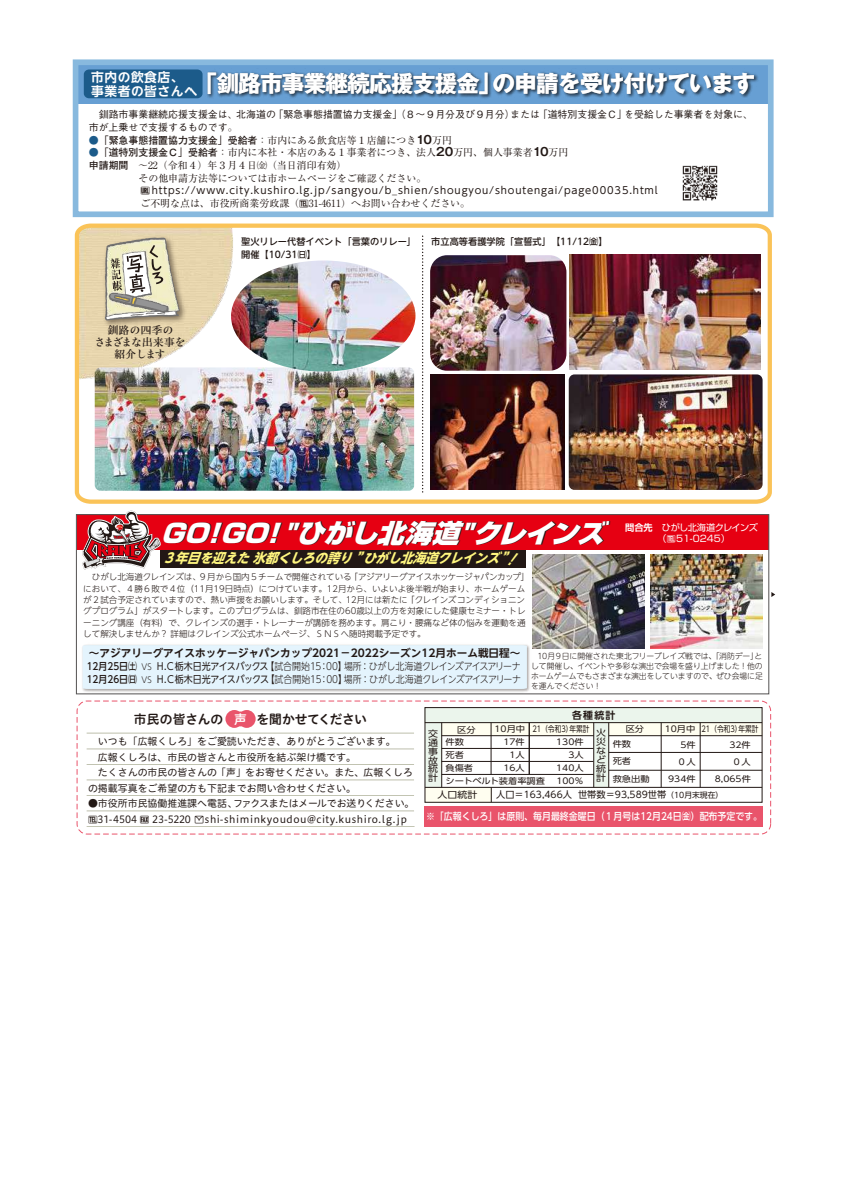
<style>
.page{position:relative;width:842px;height:1191px;background:#fff}
.page>*{position:absolute;margin:0;border:0;box-sizing:border-box;transform-origin:0 0}
.t1{font:italic 900 25.7px "Shin Go Pro";color:#fff;scale:1.05 1}
.t2{font:700 22.7px "Gothic MB101 Pro";letter-spacing:-.035em;color:#fff}
.t3{font:italic 700 13.3px "UD Shin Go NT Pro";color:#fff67f;scale:.93 1}
.t4{font:12.8px "Hiragino UD Sans R Std N W6";letter-spacing:-.005em;color:#221815}
.t5{font:700 12.8px/13.5px "UD Shin Go NT Pro De";letter-spacing:.04em;color:#fff}
.t6{font:700 10.6px "UD Shin Go NT Pro De";color:#221815}
.t7{font:700 10.6px/12px "Ro H Min Sink Std";letter-spacing:.04em;color:#221815;text-align:center}
.t8{font:9.9px/15.6px "Hiragino UD Sans R Std N W4";color:#221815}
.t9{font:9.9px "Ryumin Pro";color:#221815}
.t10{font:300 9.9px/13.5px "UD Shin Go NT Pro";color:#221815;scale:.9 1}
.t11{font:500 9.9px/12.8px "Gothic BBB Pro";color:#221815}
.t12{font:9.9px "UD Shin Go NT Pro";letter-spacing:.09em;color:#221815}
.t13{font:500 9.9px "UD Shin Go Pro";color:#fff;scale:.9 1}
.t14{font:700 9.9px "UD Shin Go Pro De";color:#221815}
.t15{font:500 9.2px/12.8px "UD Shin M Go Pro";color:#221815}
.t16{font:9.2px "UD Shin Go Pro";color:#221815}
.t17{font:9.2px "Shin Go Pro";letter-spacing:-.06em;color:#fff}
.t18{font:9.2px "Shin Go Pro";letter-spacing:-.04em;color:#fff}
.t19{font:8.9px/8.9px "UD Shin Go Pro";color:#221815;text-align:justify;scale:1.11 1}
.t20{font:300 8.5px/11.3px "UD Shin Go NT Pro";color:#221815}
.t21{font:8.3px/13px "UD Shin Go Pro";color:#221815;scale:1.11 1}
.t22{font:300 7.8px/9.9px "UD Shin M Go Pro";color:#221815;text-align:justify}
.s1{font-family:"Ryumin Pro";font-weight:400}
.s2{color:#1c5b8a}
.s3{font-family:"Futo Go B101 Pro";font-weight:700}
.s4{font-family:"Gothic MB101 Pro De";font-weight:700;font-size:11.3px}
.s5{font-family:"Cooohooo b"}
.s6{color:#221815}
.s7{font-family:"Shin Go Pro De";font-weight:700}
.s8{font-weight:500}
.s9{font-size:8.5px}
.s10{font-weight:400}
.s11{color:#fff}
.s12{font-size:7.8px}
</style>
<div class="page">
<div style="left:77px;top:514px;width:692px;height:36px;background:#e60012"></div>
<div style="left:77px;top:63px;width:694px;height:40px;background:#679fd3"></div>
<img style="left:80px;top:644px;width:452px;height:50px">
<div style="left:83px;top:645px;width:444px;height:44px;background:#e4f4fd"></div>
<svg style="left:74px;top:223px;width:698px;height:281px"></svg>
<div style="left:425px;top:720px;width:337px;height:15px;background:#fffef0"></div>
<div style="left:425px;top:787px;width:66px;height:15px;background:#fffef0"></div>
<div style="left:425px;top:723px;width:17px;height:64px;background:#ebf5ec"></div>
<div style="left:594px;top:723px;width:15px;height:64px;background:#ebf5ec"></div>
<div style="left:425px;top:707px;width:337px;height:15px;background:#ebf5ec"></div>
<hr style="left:609px;top:752px;width:153px;height:1px;background:#221815">
<hr style="left:609px;top:770px;width:153px;height:1px;background:#221815">
<hr style="left:491px;top:722px;width:1px;height:52px;background:#221815">
<hr style="left:425px;top:722px;width:337px;height:1px;background:#221815">
<hr style="left:425px;top:787px;width:337px;height:1px;background:#221815">
<hr style="left:609px;top:735px;width:153px;height:1px;background:#221815">
<svg style="left:491px;top:787px;width:1px;height:13px"></svg>
<hr style="left:442px;top:735px;width:152px;height:1px;background:#221815">
<hr style="left:442px;top:748px;width:151px;height:1px;background:#221815">
<hr style="left:442px;top:761px;width:151px;height:1px;background:#221815">
<hr style="left:442px;top:774px;width:152px;height:1px;background:#221815">
<hr style="left:441px;top:722px;width:1px;height:65px;background:#221815">
<hr style="left:593px;top:722px;width:1px;height:65px;background:#221815">
<hr style="left:608px;top:722px;width:1px;height:65px;background:#221815">
<hr style="left:661px;top:722px;width:1px;height:65px;background:#221815">
<hr style="left:529px;top:722px;width:1px;height:52px;background:#221815">
<hr style="left:700px;top:722px;width:1px;height:65px;background:#221815">
<div style="left:425px;top:707px;width:337px;height:95px;border:1px solid #221815"></div>
<div style="left:424px;top:806px;width:339px;height:21px;background:#e9546b"></div>
<div style="left:77px;top:700px;width:694px;height:134px;border:1px dashed #e9546b;border-radius:10px"></div>
<div style="left:73px;top:59px;width:701px;height:158px;border:6px solid #88b9de"></div>
<div style="left:84px;top:69px;width:119px;height:29px;background:#1c5b8a;border-radius:5px"></div>
<img style="left:533px;top:554px;width:112px;height:94px">
<img style="left:650px;top:554px;width:112px;height:94px">
<hr style="left:87px;top:764px;width:327px;height:1px;background:#bdbfac">
<hr style="left:87px;top:749px;width:327px;height:1px;background:#bdbfac">
<hr style="left:87px;top:733px;width:327px;height:1px;background:#bdbfac">
<hr style="left:87px;top:779px;width:327px;height:1px;background:#bdbfac">
<hr style="left:87px;top:795px;width:327px;height:1px;background:#bdbfac">
<hr style="left:87px;top:810px;width:327px;height:1px;background:#bdbfac">
<hr style="left:87px;top:826px;width:328px;height:1px;background:#bdbfac">
<img style="left:570px;top:255px;width:191px;height:114px">
<img style="left:430px;top:375px;width:135px;height:114px">
<img style="left:569px;top:374px;width:193px;height:116px">
<img style="left:430px;top:255px;width:136px;height:116px">
<img style="left:95px;top:367px;width:319px;height:124px">
<img style="left:231px;top:260px;width:185px;height:112px">
<div style="left:160px;top:550px;width:365px;height:17px;background:#221815"></div>
<svg style="left:82px;top:511px;width:79px;height:58px"></svg>
<img style="left:73px;top:203px;width:141px;height:148px">
<svg style="left:105px;top:237px;width:75px;height:84px;background:#c6c1aa"></svg>
<svg style="left:422px;top:236px;width:1px;height:259px"></svg>
<svg style="left:225px;top:710px;width:31px;height:18px"></svg>
<img style="left:192px;top:69px;width:566px;height:30px">
<img style="left:682px;top:165px;width:36px;height:36px">
<svg style="left:771px;top:592px;width:4px;height:5px"></svg>
<h3 class="t5" style="left:91px;top:70px;width:107px">市内の飲食店、事業者の皆さんへ</h3>
<h2 class="t2" style="left:195px;top:64px;width:562px">「釧路市事業継続応援支援金」の申請を受け付けています</h2>
<p class="t11" style="left:89px;top:107px;width:666px;text-indent:10px">釧路市事業継続応援支援金は、北海道の「緊急事態措置協力支援金」（８～９月分及び９月分）または「道特別支援金Ｃ」を受給した事業者を対象に、市が上乗せで支援するものです<span class="s1">。</span></p>
<p class="t9" style="left:89px;top:132px;width:365px"><span class="s2">●</span><span class="s3">「緊急事態措置協力支援金」受給者</span>：市内にある飲食店等１店舗につき<span class="s4">10</span>万円</p>
<p class="t9" style="left:89px;top:145px;width:481px"><span class="s2">●</span><span class="s3">「道特別支援金Ｃ」受給者</span>：市内に本社・本店のある１事業者につき、法人<span class="s4">20</span>万円、個人事業者<span class="s4">10</span>万円</p>
<p class="t9" style="left:89px;top:158px;width:259px"><span class="s3">申請期間</span> ～22（令和４）年３月４日㈮（当日消印有効）</p>
<p class="t9" style="left:99px;top:170px;width:329px">　　　　その他申請方法等については市ホームページをご確認ください。</p>
<p class="t12" style="left:140px;top:182px;width:519px"><span class="s5">N</span>https://www.city.kushiro.lg.jp/sangyou/b_shien/shougyou/shoutengai/page00035.html</p>
<p class="t9" style="left:140px;top:195px;width:331px">ご不明な点は、市役所商業労政課（<span class="s5">M</span>31-4611）へお問い合わせください。</p>
<p class="t7" style="left:95px;top:324px;width:92px">釧路の四季の<br>さまざまな出来事を紹介します</p>
<p class="t15" style="left:241px;top:235px;width:177px">聖火リレー代替イベント「言葉のリレー」開催【10/31㈰】</p>
<p class="t15" style="left:431px;top:235px;width:178px">市立高等看護学院「宣誓式」【11/12㈮】</p>
<h1 class="t1" style="left:160px;top:512px;width:434px">GO!GO!<span class="s6">"ひがし北海道</span>"クレインズ</h1>
<h3 class="t3" style="left:162px;top:547px;width:387px">３年目を迎えた氷都くしろの誇り”ひがし北海道クレインズ”</h3>
<p class="t20" style="left:83px;top:571px;width:448px">　ひがし北海道クレインズは、９月から国内５チームで開催されている「アジアリーグアイスホッケージャパンカップ」において、４勝６敗で４位（11月19日時点）につけています。12月から、いよいよ後半戦が始まり、ホームゲームが２試合予定されていますので、熱い声援をお願いします。そして、12月には新たに「クレインズコンディショニングプログラム」がスタートします。このプログラムは、釧路市在住の60歳以上の方を対象にした健康セミナー・トレーニング講座（有料）で、クレインズの選手・トレーナーが講師を務めます。肩こり・腰痛など体の悩みを運動を通して解決しませんか？詳細はクレインズ公式ホームページ、ＳＮＳへ随時掲載予定です。</p>
<p class="t17" style="left:625px;top:520px;width:134px"><span class="s7">問合先</span> ひがし北海道クレインズ</p>
<p class="t18" style="left:625px;top:531px;width:106px">　　　　（<span class="s5">M</span>51-0245）</p>
<p class="t6" style="left:89px;top:644px;width:433px">～アジアリーグアイスホッケージャパンカップ2021－2022シーズン12月ホーム戦日程～</p>
<p class="t10" style="left:87px;top:659px;width:484px"><span class="s8">12月25日㈯</span> <span class="s9">VS</span> <span class="s10">Ｈ.Ｃ栃木日光アイスバックス</span>【試合開始15：00】場所：ひがし北海道クレインズアイスアリーナ<br><span class="s8">12月26日㈰</span> <span class="s9">VS</span> <span class="s10">Ｈ.Ｃ栃木日光アイスバックス</span>【試合開始15：00】場所：ひがし北海道クレインズアイスアリーナ</p>
<p class="t22" style="left:531px;top:650px;width:233px;text-indent:6px">10月９日に開催された東北フリーブレイズ戦では、「消防デー」として開催し、イベントや多彩な演出で会場を盛り上げました！他のホームゲームでもさまざまな演出をしていますので、ぜひ会場に足を運んでください！</p>
<h3 class="t4" style="left:134px;top:709px;width:235px">市民の皆さんの <span class="s11">声</span> を聞かせてください</h3>
<p class="t8" style="left:88px;top:733px;width:327px">　いつも「広報くしろ」をご愛読いただき、ありがとうございます。<br>　広報くしろは、市民の皆さんと市役所を結ぶ架け橋です。<br>　たくさんの市民の皆さんの「声」をお寄せください。また、広報くしろの掲載写真をご希望の方も下記までお問い合わせください。</p>
<p class="t8" style="left:88px;top:795px;width:328px">●市役所市民協働推進課へ電話、ファクスまたはメールでお送りください。<br><span class="s5">M</span>31-4504 <span class="s5">O</span> 23-5220 <span class="s5">P</span>shi-shiminkyoudou@city.kushiro.lg.jp</p>
<p class="t14" style="left:572px;top:707px;width:45px">各種統計</p>
<p class="t21" style="left:494px;top:722px;width:87px">10月中 21（令和3）年累計</p>
<p class="t21" style="left:626px;top:722px;width:18px">区分</p>
<p class="t21" style="left:665px;top:722px;width:86px">10月中 21（令和3）年累計</p>
<p class="t21" style="left:445px;top:722px;width:91px;text-indent:12px">区分<br>件数<br>死者<br>負傷者<br>シートベルト装着率調査</p>
<p class="t19" style="left:428px;top:728px;width:10px">交通事故統計</p>
<p class="t19" style="left:596px;top:728px;width:10px">火災など統計</p>
<p class="t19" style="left:438px;top:790px;width:37px">人口統計</p>
<p class="t21" style="left:500px;top:735px;width:24px;text-align:center">17件　1人<br>16人</p>
<p class="t21" style="left:613px;top:735px;width:18px;line-height:16.7px">件数死者</p>
<p class="t21" style="left:613px;top:772px;width:35px">救急出動</p>
<p class="t21" style="left:556px;top:735px;width:26px;text-align:right">130件<br>3人<br>140人</p>
<p class="t21" style="left:714px;top:736px;width:35px;line-height:17px;text-align:justify;text-indent:15px">32件　　０人8,065件</p>
<p class="t21" style="left:668px;top:736px;width:26px;line-height:17px;text-align:justify;text-indent:12px">5件　０人934件</p>
<p class="t21" style="left:556px;top:774px;width:26px">100％</p>
<p class="t16" style="left:496px;top:787px;width:229px">人口＝163,466人 世帯数＝93,589世帯<span class="s12">（10月末現在）</span></p>
<p class="t13" style="left:426px;top:808px;width:375px">※「広報くしろ」は原則、毎月最終金曜日（１月号は12月24日㈮）配布予定です。</p>
</div>
